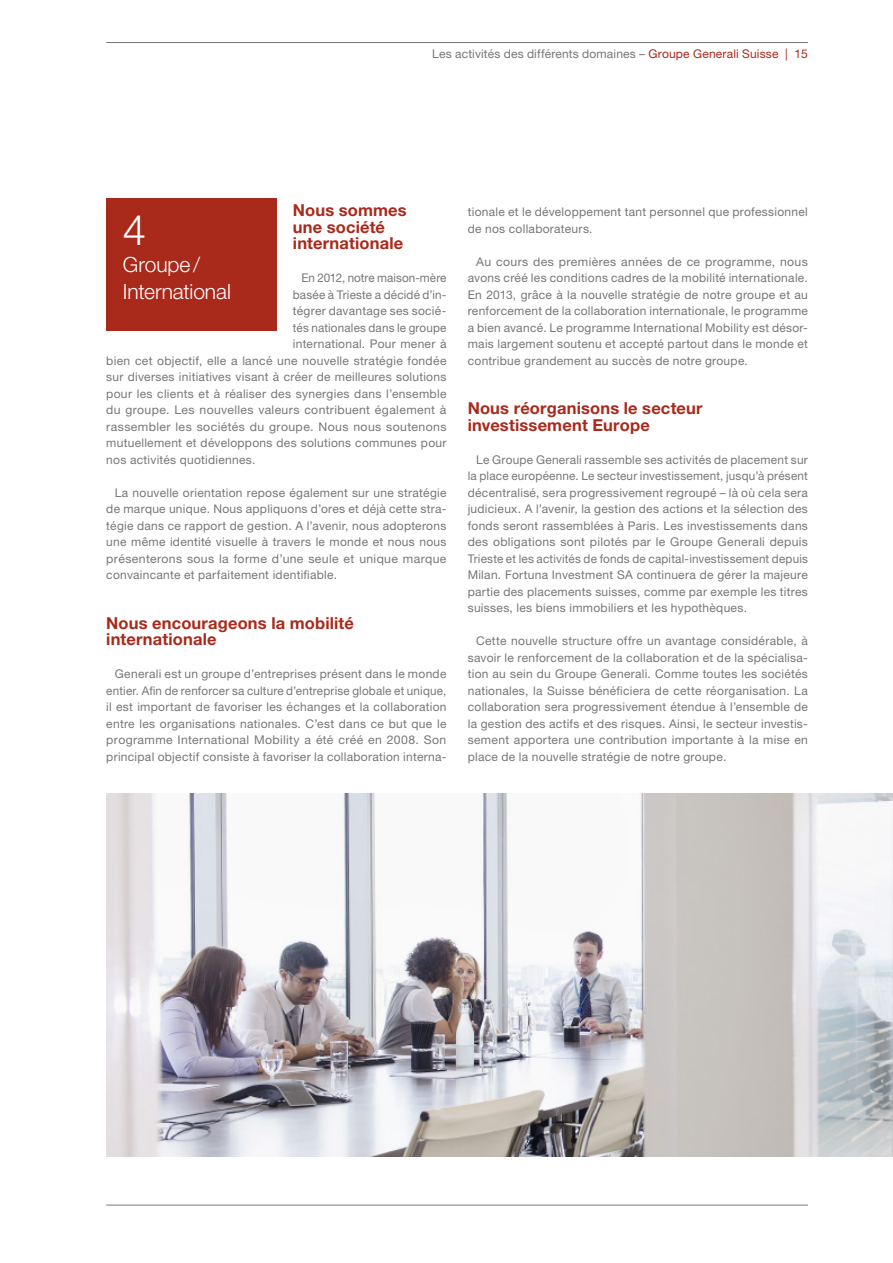
<style>
.page{position:relative;width:893px;height:1263px;background:#fff}
.page>*{position:absolute;margin:0;border:0;box-sizing:border-box;transform-origin:0 0}
.t1{font:300 42px "Helvetica Neue LT Std";color:#fff}
.t2{font:300 21px/27px "Helvetica Neue LT Std";letter-spacing:-.005em;color:#fff}
.t3{font:700 16.5px/16.5px "Helvetica Neue LT Std";letter-spacing:.01em;color:#a9291b}
.t4{font:12px/16.5px "Helvetica Neue LT Std";letter-spacing:.025em;color:#777;text-align:justify}
.t5{font:12px "Helvetica Neue LT Std";letter-spacing:.005em;color:#777}
.s1{color:#a9291b}
</style>
<div class="page">
<hr style="left:106px;top:42px;width:702px;height:1px;background:#777">
<hr style="left:106px;top:1205px;width:702px;height:1px;background:#777">
<div style="left:106px;top:199px;width:170px;height:132px;background:#a9291b"></div>
<img style="left:106px;top:794px;width:787px;height:363px">
<p class="t4" style="left:432px;top:45px;width:377px">Les activités des différents domaines – <span class="s1">Groupe Generali Suisse | 15</span></p>
<h3 class="t3" style="left:293px;top:202px;width:115px">Nous sommes une société internationale</h3>
<p class="t5" style="left:301px;top:271px;width:147px">En 2012, notre maison-mère</p>
<p class="t4" style="left:293px;top:286px;width:155px">basée à Trieste a décidé d’in-</p>
<p class="t4" style="left:293px;top:303px;width:155px">tégrer davantage ses socié-</p>
<p class="t4" style="left:293px;top:319px;width:155px">tés nationales dans le groupe</p>
<p class="t4" style="left:293px;top:336px;width:155px">international. Pour mener à</p>
<p class="t4" style="left:106px;top:352px;width:342px">bien cet objectif, elle a lancé une nouvelle stratégie fondée</p>
<p class="t4" style="left:106px;top:369px;width:342px">sur diverses initiatives visant à créer de meilleures solutions</p>
<p class="t4" style="left:106px;top:385px;width:342px">pour les clients et à réaliser des synergies dans l’ensemble</p>
<p class="t4" style="left:106px;top:402px;width:342px">du groupe. Les nouvelles valeurs contribuent également à</p>
<p class="t4" style="left:106px;top:418px;width:342px">rassembler les sociétés du groupe. Nous nous soutenons</p>
<p class="t4" style="left:106px;top:435px;width:342px">mutuellement et développons des solutions communes pour</p>
<p class="t4" style="left:106px;top:451px;width:151px">nos activités quotidiennes.</p>
<p class="t4" style="left:106px;top:484px;width:342px;text-indent:9px">La nouvelle orientation repose également sur une stratégie de marque unique. Nous appliquons d’ores et déjà cette stra&shy;tégie dans ce rapport de gestion. A l’avenir, nous adopterons une même identité visuelle à travers le monde et nous nous présenterons sous la forme d’une seule et unique marque convaincante et parfaitement identifiable.</p>
<h3 class="t3" style="left:106px;top:614px;width:249px">Nous encourageons la mobilité internationale</h3>
<p class="t4" style="left:106px;top:666px;width:342px;text-indent:9px">Generali est un groupe d’entreprises présent dans le monde entier. Afin de renforcer sa culture d’entreprise globale et unique, il est important de favoriser les échanges et la collaboration entre les organisations nationales. C’est dans ce but que le programme International Mobility a été créé en 2008. Son principal objectif consiste à favoriser la collaboration interna-</p>
<h1 class="t1" style="left:123px;top:205px;width:25px">4</h1>
<h2 class="t2" style="left:123px;top:251px;width:110px">Groupe/<br>International</h2>
<p class="t4" style="left:468px;top:204px;width:342px">tionale et le développement tant personnel que professionnel de nos collaborateurs.</p>
<p class="t4" style="left:468px;top:253px;width:342px;text-indent:9px">Au cours des premières années de ce programme, nous avons créé les conditions cadres de la mobilité internationale.<br>En 2013, grâce à la nouvelle stratégie de notre groupe et au renforcement de la collaboration internationale, le programme a bien avancé. Le programme International Mobility est désor&shy;mais largement soutenu et accepté partout dans le monde et contribue grandement au succès de notre groupe.</p>
<h3 class="t3" style="left:468px;top:400px;width:236px">Nous réorganisons le secteur investissement Europe</h3>
<p class="t4" style="left:468px;top:451px;width:342px;text-indent:9px">Le Groupe Generali rassemble ses activités de placement sur la place européenne. Le secteur investissement, jusqu’à présent décentralisé, sera progressivement regroupé – là où cela sera judicieux. A l’avenir, la gestion des actions et la sélection des fonds seront rassemblées à Paris. Les investissements dans des obligations sont pilotés par le Groupe Generali depuis Trieste et les activités de fonds de capital-investissement depuis Milan. Fortuna Investment SA continuera de gérer la majeure partie des placements suisses, comme par exemple les titres suisses, les biens immobiliers et les hypothèques.</p>
<p class="t4" style="left:468px;top:633px;width:342px;text-indent:9px">Cette nouvelle structure offre un avantage considérable, à savoir le renforcement de la collaboration et de la spécialisa&shy;tion au sein du Groupe Generali. Comme toutes les sociétés nationales, la Suisse bénéficiera de cette réorganisation. La collaboration sera progressivement étendue à l’ensemble de la gestion des actifs et des risques. Ainsi, le secteur investis&shy;sement apportera une contribution importante à la mise en place de la nouvelle stratégie de notre groupe.</p>
</div>
